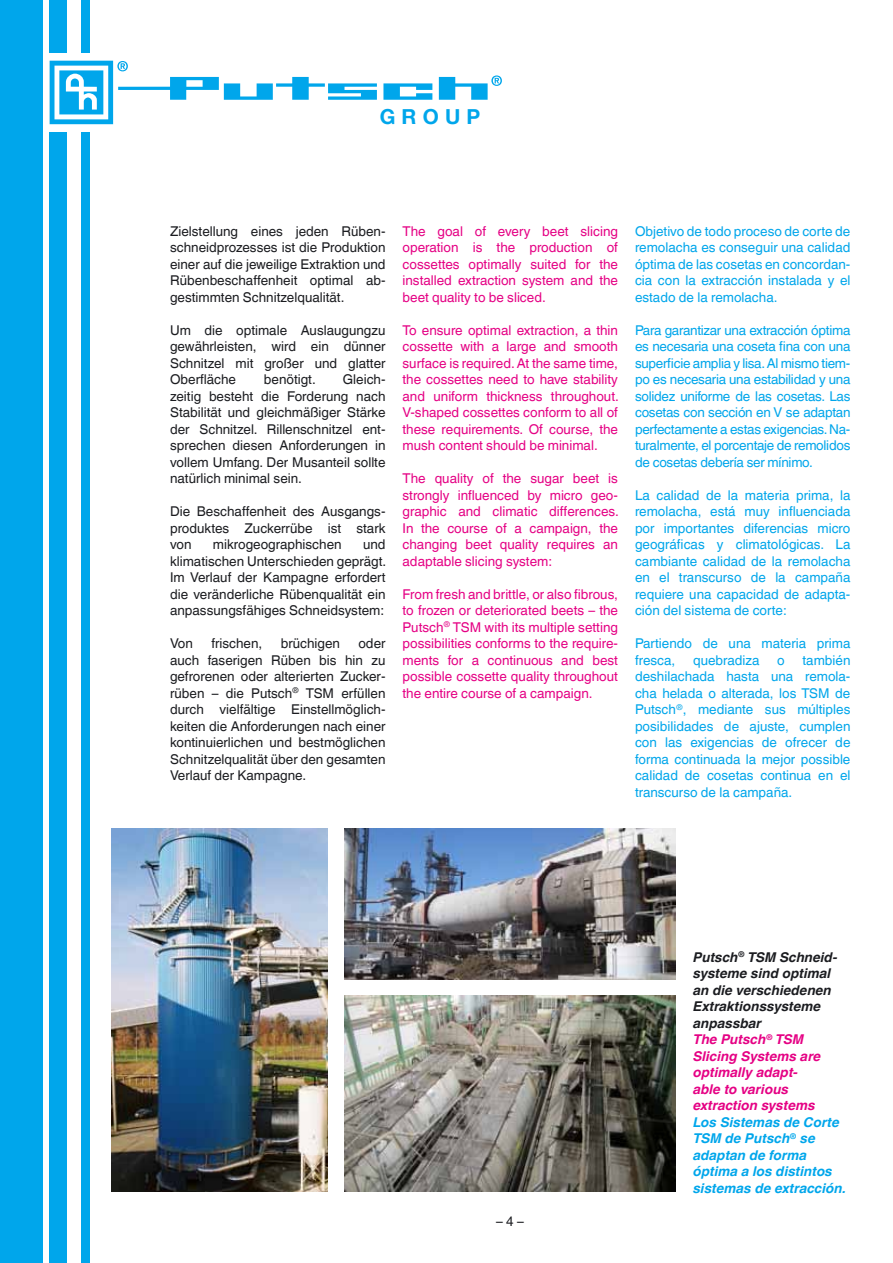
<style>
.page{position:relative;width:893px;height:1263px;background:#fff}
.page>*{position:absolute;margin:0;border:0;box-sizing:border-box;transform-origin:0 0}
.t1{font:700 20.7px "Helvetica Neue";letter-spacing:.3em;color:#00a6eb}
.t2{font:13.5px/16.5px "Helvetica Linotype";color:#00a6eb;text-align:justify}
.t3{font:13.5px/16.5px "Helvetica Linotype";color:#1b1c20;text-align:justify}
.t4{font:13.5px/16.5px "Helvetica Linotype";color:#e50084;text-align:justify}
.t5{font:italic 700 13.5px/16.5px "Helvetica Linotype";color:#1b1c20}
.t6{font:italic 700 13.5px/16.5px "Helvetica Linotype";color:#00a6eb}
.s1{color:#e50084}
</style>
<div class="page">
<div style="left:0;top:0;width:42px;height:1263px;background:#00a6eb"></div>
<div style="left:49px;top:133px;width:17px;height:1130px;background:#00a6eb"></div>
<div style="left:81px;top:133px;width:9px;height:1130px;background:#00a6eb"></div>
<svg style="left:383px;top:83px;width:49px;height:17px"></svg>
<svg style="left:50px;top:61px;width:327px;height:63px"></svg>
<svg style="left:439px;top:75px;width:63px;height:25px"></svg>
<div style="left:49px;top:0;width:18px;height:53px;background:#00a6eb"></div>
<div style="left:81px;top:0;width:9px;height:53px;background:#00a6eb"></div>
<img style="left:344px;top:995px;width:332px;height:196px">
<img style="left:344px;top:828px;width:332px;height:152px">
<img style="left:112px;top:828px;width:215px;height:363px">
<h1 class="t1" style="left:380px;top:104px;width:102px">GROUP</h1>
<p class="t3" style="left:170px;top:223px;width:217px">Zielstellung eines jeden Rüben&shy;schneidprozesses ist die Produktion einer auf die jeweilige Extraktion und Rübenbeschaffenheit optimal ab&shy;gestimmten Schnitzelqualität.</p>
<p class="t3" style="left:170px;top:322px;width:217px">Um die optimale Auslaugungzu gewährleisten, wird ein dünner Schnitzel mit großer und glatter Oberfläche</p>
<p class="t3" style="left:170px;top:371px;width:217px;text-indent:173px">Gleich&shy;zeitig besteht die Forderung nach Stabilität und gleichmäßiger Stärke der Schnitzel. Rillenschnitzel ent&shy;sprechen diesen Anforderungen in vollem Umfang. Der Musanteil sollte natürlich minimal sein.</p>
<p class="t3" style="left:170px;top:503px;width:217px">Die Beschaffenheit des Ausgangs&shy;produktes Zuckerrübe ist stark von</p>
<p class="t3" style="left:264px;top:371px;width:53px">benötigt.</p>
<p class="t3" style="left:170px;top:536px;width:218px;text-indent:193px">und klimatischen Unterschieden geprägt.<br>Im Verlauf der Kampagne erfordert die veränderliche Rübenqualität ein anpassungsfähiges Schneidsystem:</p>
<p class="t3" style="left:170px;top:635px;width:24px">Von</p>
<p class="t3" style="left:211px;top:635px;width:52px">frischen,</p>
<p class="t3" style="left:281px;top:635px;width:61px">brüchigen</p>
<p class="t3" style="left:213px;top:536px;width:130px">mikrogeographischen</p>
<p class="t3" style="left:170px;top:635px;width:217px;text-indent:188px">oder auch faserigen Rüben bis hin zu gefrorenen oder alterierten Zucker&shy;rüben – die Putsch<sup>®</sup> TSM erfüllen durch vielfältige Einstellmöglich&shy;keiten die Anforderungen nach einer kontinuierlichen und bestmöglichen Schnitzelqualität über den gesamten Verlauf der Kampagne.</p>
<p class="t4" style="left:403px;top:223px;width:217px">The goal of every beet slicing operation is the production of cossettes optimally suited for the installed extraction system and the beet quality to be sliced.</p>
<p class="t4" style="left:403px;top:322px;width:218px">To ensure optimal extraction, a thin cossette with a large and smooth surface is required. At the same time, the cossettes need to have stability and uniform thickness throughout.<br>V-shaped cossettes conform to all of these requirements. Of course, the mush content should be minimal.</p>
<p class="t4" style="left:403px;top:470px;width:218px">The quality of the sugar beet is strongly influenced by micro geo&shy;graphic and climatic differences.<br>In the course of a campaign, the changing beet quality requires an adaptable slicing system:</p>
<p class="t4" style="left:403px;top:586px;width:217px">From fresh and brittle, or also fibrous, to frozen or deteriorated beets – the Putsch<sup>®</sup> TSM with its multiple setting possibilities conforms to the require&shy;ments for a continuous and best possible cossette quality throughout the entire course of a campaign.</p>
<p class="t2" style="left:635px;top:223px;width:217px">Objetivo de todo proceso de corte de remolacha es conseguir una calidad óptima de las cosetas en concordan&shy;cia con la extracción instalada y el estado de la remolacha.</p>
<p class="t2" style="left:635px;top:322px;width:217px">Para garantizar una extracción óptima es necesaria una coseta fina con una superficie amplia y lisa. Al mismo tiem&shy;po es necesaria una estabilidad y una solidez uniforme de las cosetas. Las cosetas con sección en V se adaptan perfectamente a estas exigencias. Na&shy;turalmente, el porcentaje de remolidos de cosetas debería ser mínimo.</p>
<p class="t2" style="left:635px;top:487px;width:217px">La calidad de la materia prima, la remolacha, está muy influenciada por importantes diferencias micro geográficas y climatológicas. La cambiante calidad de la remolacha en el transcurso de la campaña requiere una capacidad de adapta&shy;ción del sistema de corte:</p>
<p class="t2" style="left:635px;top:635px;width:217px">Partiendo de una materia prima fresca,</p>
<p class="t2" style="left:635px;top:652px;width:217px;text-indent:168px">también deshilachada hasta una remola&shy;cha helada o alterada, los TSM de Putsch<sup>®</sup>, mediante sus múltiples posibilidades de ajuste, cumplen con las exigencias de ofrecer de forma continuada la mejor possible calidad de cosetas continua en el transcurso de la campaña.</p>
<p class="t2" style="left:693px;top:652px;width:68px">quebradiza</p>
<p class="t2" style="left:777px;top:652px;width:9px">o</p>
<p class="t3" style="left:496px;top:1213px;width:29px">– 4 –</p>
<p class="t5" style="left:693px;top:949px;width:146px">Putsch<sup>®</sup> TSM Schneid&shy;systeme sind optimal an die verschiedenen<br>Extraktionssysteme anpassbar<br><span class="s1">The Putsch</span><sup>®</sup> <span class="s1">TSM<br>Slicing Systems are optimally adapt-<br>able to various extraction systems</span></p>
<p class="t6" style="left:693px;top:1114px;width:154px">Los Sistemas de Corte<br>TSM de Putsch<sup>®</sup> se adaptan de forma óptima a los distintos sistemas de extracción.</p>
</div>
